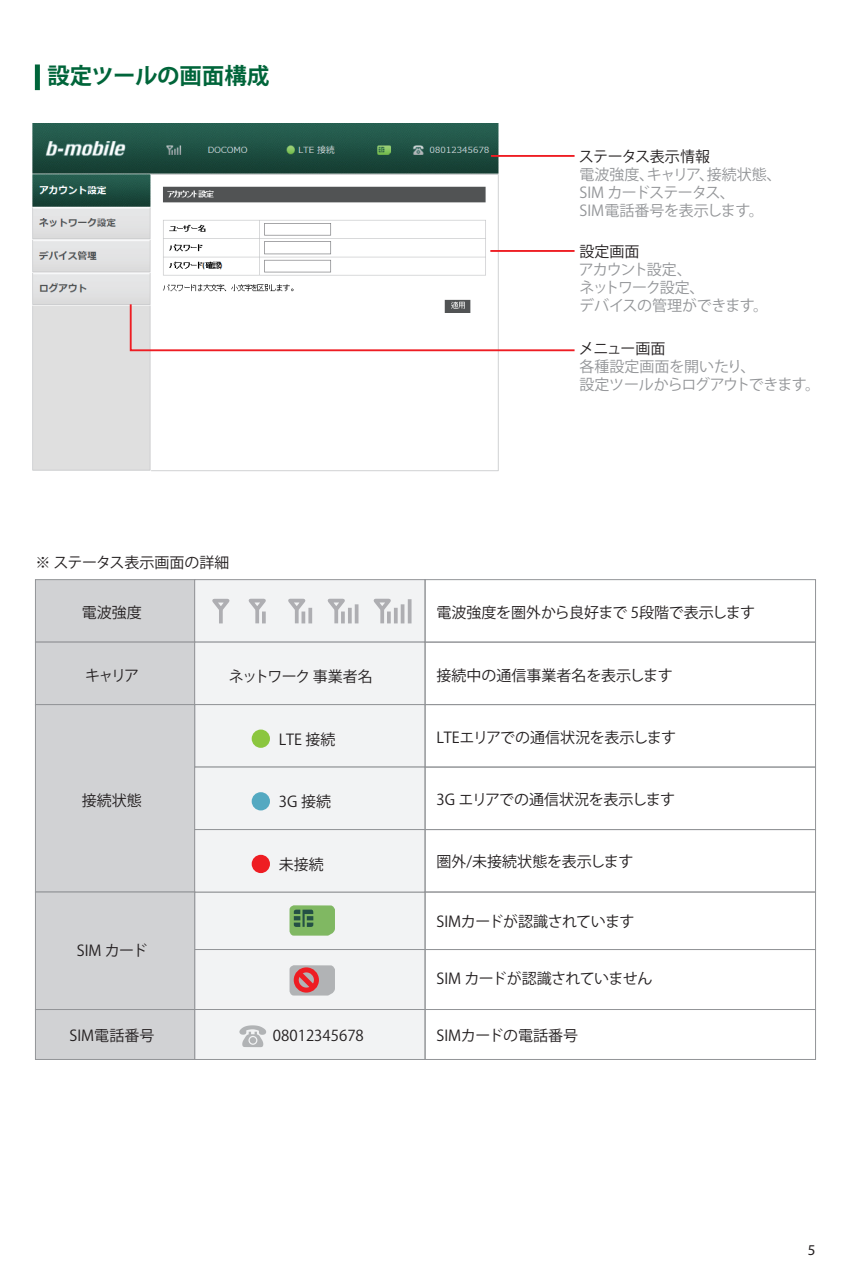
<style>
.page{position:relative;width:851px;height:1276px;background:#fff}
.page>*{position:absolute;margin:0;border:0;box-sizing:border-box;transform-origin:0 0}
.t1{font:700 22.5px "Koz Go Pro";letter-spacing:-.01em;color:#00653a}
.t2{font:15px "Koz Go Pro";color:#231f20}
.t3{font:15px/18px "Koz Go Pro";letter-spacing:-.02em;color:#939598}
.t4{font:15px "Koz Go Pro";letter-spacing:-.02em;color:#231f20}
.t5{font:15px "Koz Go Pro";letter-spacing:-.03em;color:#231f20}
.t6{font:15px/18px "Koz Go Pro";letter-spacing:-.06em;color:#939598}
.t7{font:15px "Koz Go Pro";letter-spacing:-.065em;color:#231f20}
.t8{font:15px "Koz Go Pro";letter-spacing:-.025em;color:#231f20}
.t9{font:15px "Myriad Pro";color:#231f20}
</style>
<div class="page">
<img style="left:32px;top:123px;width:467px;height:348px">
<hr style="left:491px;top:155px;width:83px;height:2px;background:#ee1d23">
<hr style="left:490px;top:250px;width:84px;height:2px;background:#ee1d23">
<svg style="left:129px;top:302px;width:446px;height:50px"></svg>
<div style="left:35px;top:579px;width:160px;height:63px;background:#d1d2d4;border:1px solid #939598"></div>
<div style="left:194px;top:579px;width:231px;height:63px;background:#f2f3f4;border:1px solid #939598"></div>
<div style="left:35px;top:642px;width:160px;height:63px;background:#d1d2d4;border:1px solid #939598"></div>
<div style="left:194px;top:642px;width:231px;height:63px;background:#f2f3f4;border:1px solid #939598"></div>
<div style="left:194px;top:891px;width:231px;height:59px;background:#f2f3f4;border:1px solid #939598"></div>
<div style="left:194px;top:949px;width:231px;height:60px;background:#f2f3f4;border:1px solid #939598"></div>
<div style="left:194px;top:704px;width:231px;height:63px;background:#f2f3f4;border:1px solid #939598"></div>
<div style="left:194px;top:767px;width:231px;height:63px;background:#f2f3f4;border:1px solid #939598"></div>
<div style="left:194px;top:829px;width:231px;height:63px;background:#f2f3f4;border:1px solid #939598"></div>
<div style="left:424px;top:767px;width:391px;height:63px;border:1px solid #939598"></div>
<div style="left:424px;top:704px;width:391px;height:63px;border:1px solid #939598"></div>
<div style="left:424px;top:642px;width:391px;height:63px;border:1px solid #939598"></div>
<div style="left:424px;top:579px;width:391px;height:63px;border:1px solid #939598"></div>
<div style="left:424px;top:891px;width:391px;height:59px;border:1px solid #939598"></div>
<div style="left:194px;top:1009px;width:231px;height:50px;background:#f2f3f4;border:1px solid #939598"></div>
<div style="left:35px;top:1009px;width:160px;height:50px;background:#d1d2d4"></div>
<div style="left:424px;top:1009px;width:391px;height:50px;border:1px solid #939598"></div>
<div style="left:424px;top:949px;width:391px;height:60px;border:1px solid #939598"></div>
<div style="left:35px;top:704px;width:160px;height:306px;background:#d1d2d4"></div>
<svg style="left:373px;top:598px;width:23px;height:25px"></svg>
<hr style="left:394px;top:608px;width:3px;height:15px;background:#aeaeb2">
<svg style="left:400px;top:604px;width:4px;height:19px"></svg>
<hr style="left:408px;top:599px;width:3px;height:24px;background:#aeaeb2">
<svg style="left:334px;top:614px;width:4px;height:9px"></svg>
<svg style="left:327px;top:598px;width:24px;height:16px"></svg>
<hr style="left:341px;top:611px;width:4px;height:12px;background:#aeaeb2">
<hr style="left:348px;top:608px;width:3px;height:15px;background:#aeaeb2">
<hr style="left:355px;top:604px;width:3px;height:19px;background:#aeaeb2">
<hr style="left:295px;top:609px;width:3px;height:14px;background:#aeaeb2">
<svg style="left:288px;top:598px;width:23px;height:16px"></svg>
<svg style="left:301px;top:611px;width:4px;height:12px"></svg>
<svg style="left:308px;top:608px;width:4px;height:15px"></svg>
<svg style="left:255px;top:614px;width:4px;height:9px"></svg>
<svg style="left:248px;top:598px;width:18px;height:16px"></svg>
<svg style="left:262px;top:611px;width:4px;height:12px"></svg>
<svg style="left:219px;top:614px;width:4px;height:9px"></svg>
<svg style="left:212px;top:598px;width:18px;height:16px"></svg>
<div style="left:252px;top:729px;width:18px;height:19px;background:#8bc63e;border-radius:50%"></div>
<div style="left:252px;top:855px;width:18px;height:18px;background:#ee1d23;border-radius:50%"></div>
<div style="left:252px;top:792px;width:18px;height:18px;background:#54a9c1;border-radius:50%"></div>
<svg style="left:289px;top:905px;width:46px;height:30px"></svg>
<svg style="left:289px;top:965px;width:46px;height:30px"></svg>
<svg style="left:239px;top:1025px;width:27px;height:22px"></svg>
<div style="left:35px;top:64px;width:5px;height:26px;background:#00653a"></div>
<h1 class="t1" style="left:47px;top:62px;width:223px">設定ツールの画面構成</h1>
<p class="t8" style="left:579px;top:146px;width:132px">ステータス表示情報</p>
<p class="t3" style="left:579px;top:165px;width:203px">電波強度、キャリア、接続状態、<br>SIM カードステータス、<br>SIM電話番号を表示します。</p>
<p class="t2" style="left:579px;top:242px;width:61px">設定画面</p>
<p class="t6" style="left:579px;top:261px;width:191px">アカウント設定、<br>ネットワーク設定、<br>デバイスの管理ができます。</p>
<p class="t2" style="left:579px;top:339px;width:88px">メニュー画面</p>
<p class="t3" style="left:579px;top:358px;width:242px">各種設定画面を開いたり、<br>設定ツールからログアウトできます。</p>
<p class="t2" style="left:35px;top:552px;width:195px">※ ステータス表示画面の詳細</p>
<p class="t2" style="left:82px;top:603px;width:61px">電波強度</p>
<p class="t2" style="left:436px;top:603px;width:320px">電波強度を圏外から良好まで 5段階で表示します</p>
<p class="t2" style="left:85px;top:665px;width:56px">キャリア</p>
<p class="t7" style="left:229px;top:667px;width:145px">ネットワーク 事業者名</p>
<p class="t2" style="left:436px;top:665px;width:237px">接続中の通信事業者名を表示します</p>
<p class="t2" style="left:279px;top:729px;width:58px">LTE 接続</p>
<p class="t4" style="left:436px;top:727px;width:241px">LTEエリアでの通信状況を表示します</p>
<p class="t2" style="left:82px;top:790px;width:61px">接続状態</p>
<p class="t2" style="left:279px;top:792px;width:54px">3G 接続</p>
<p class="t4" style="left:436px;top:790px;width:240px">3G エリアでの通信状況を表示します</p>
<p class="t2" style="left:279px;top:854px;width:46px">未接続</p>
<p class="t2" style="left:436px;top:852px;width:198px">圏外/未接続状態を表示します</p>
<p class="t5" style="left:436px;top:911px;width:199px">SIMカードが認識されています</p>
<p class="t2" style="left:77px;top:940px;width:72px">SIM カード</p>
<p class="t5" style="left:436px;top:969px;width:217px">SIM カードが認識されていません</p>
<p class="t2" style="left:70px;top:1026px;width:86px">SIM電話番号</p>
<p class="t2" style="left:273px;top:1026px;width:92px">08012345678</p>
<p class="t2" style="left:436px;top:1026px;width:143px">SIMカードの電話番号</p>
<p class="t9" style="left:807px;top:1240px;width:9px">5</p>
</div>
